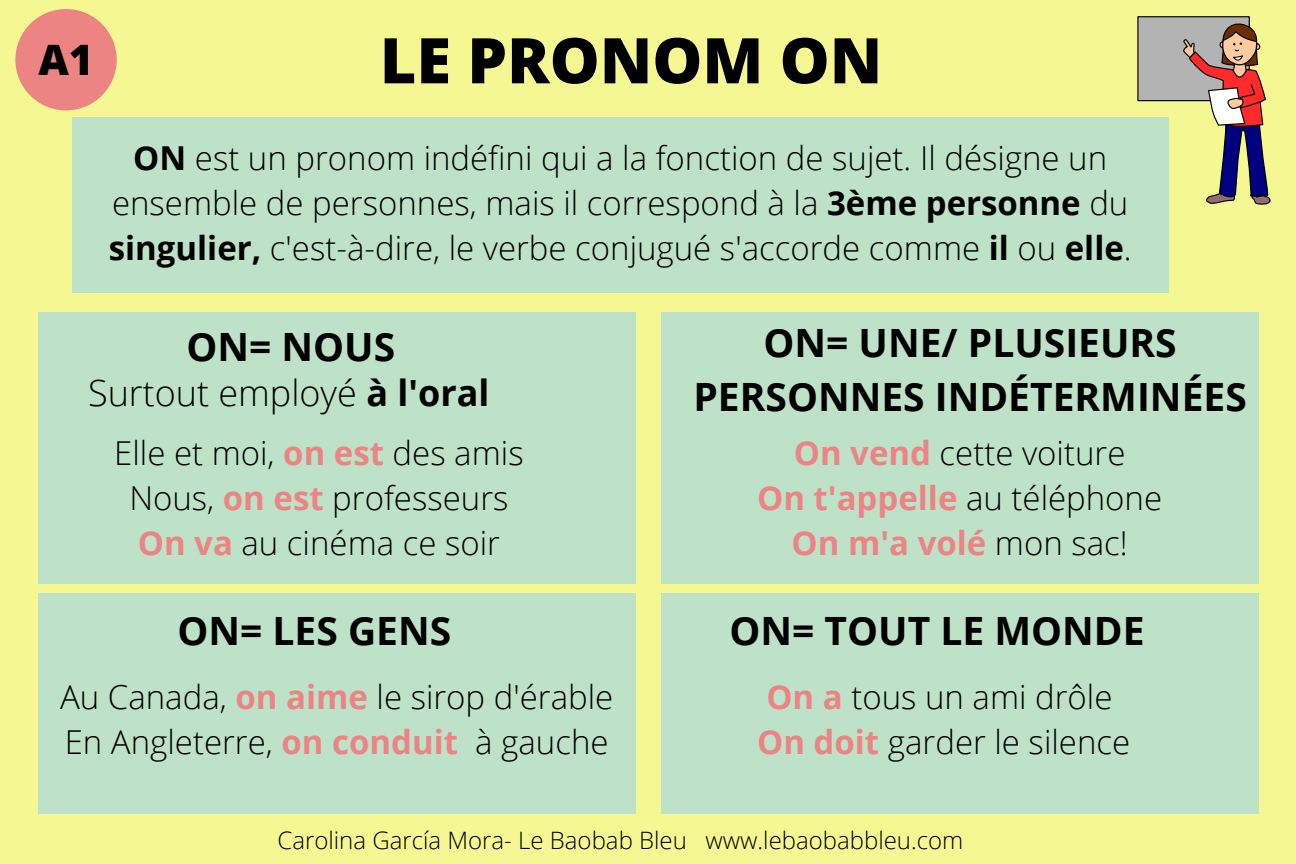
<style>
.page{position:relative;width:1296px;height:864px;background:#f5f892}
.page>*{position:absolute;margin:0;border:0;box-sizing:border-box;transform-origin:0 0}
.t1{font:800 63px "Open Sans";color:#000}
.t2{font:800 42px "Open Sans";color:#000}
.t3{font:700 39px "Open Sans";color:#000}
.t4{font:300 36px "Open Sans";color:#000}
.t5{font:300 33px/45px "Open Sans";color:#000;text-align:center}
.t6{font:300 24px "Open Sans";color:#000}
.s1{font-weight:700}
.s2{font-weight:700;color:#ed8484}
</style>
<div class="page">
<div style="left:15px;top:9px;width:102px;height:101px;background:#ed8484;border-radius:50%"></div>
<div style="left:661px;top:313px;width:598px;height:271px;background:#bde2c8"></div>
<div style="left:38px;top:313px;width:598px;height:271px;background:#bde2c8"></div>
<div style="left:1138px;top:17px;width:111px;height:84px;background:#b3b3b3"></div>
<div style="left:1137px;top:16px;width:113px;height:85px;border:1px solid #000"></div>
<svg style="left:1183px;top:21px;width:88px;height:183px"></svg>
<div style="left:72px;top:117px;width:1096px;height:176px;background:#bde2c8"></div>
<div style="left:38px;top:593px;width:597px;height:221px;background:#bde2c8"></div>
<div style="left:661px;top:593px;width:597px;height:221px;background:#bde2c8"></div>
<p class="t2" style="left:39px;top:31px;width:57px">A1</p>
<h1 class="t1" style="left:380px;top:16px;width:504px">LE PRONOM ON</h1>
<p class="t5" style="left:109px;top:135px;width:1024px"><span class="s1">ON</span> est un pronom indéfini qui a la fonction de sujet. Il désigne un ensemble de personnes, mais il correspond à la <span class="s1">3ème personne</span> du <span class="s1">singulier,</span> c'est-à-dire, le verbe conjugué s'accorde comme <span class="s1">il</span> ou <span class="s1">elle</span>.</p>
<p class="t3" style="left:186px;top:319px;width:210px">ON= NOUS</p>
<p class="t3" style="left:764px;top:316px;width:415px">ON= UNE/ PLUSIEURS</p>
<p class="t4" style="left:88px;top:367px;width:403px">Surtout employé <span class="s1">à l'oral</span></p>
<p class="t3" style="left:693px;top:370px;width:555px">PERSONNES INDÉTERMINÉES</p>
<p class="t5" style="left:114px;top:429px;width:411px">Elle et moi, <span class="s2">on est</span> des amis<br>Nous, <span class="s2">on est</span> professeurs<br><span class="s2">On va</span> au cinéma ce soir</p>
<p class="t3" style="left:177px;top:603px;width:275px">ON= LES GENS</p>
<p class="t5" style="left:60px;top:673px;width:555px;text-align:left">Au Canada, <span class="s2">on aime</span> le sirop d'érable<br>En Angleterre, <span class="s2">on conduit</span> à gauche</p>
<p class="t5" style="left:757px;top:429px;width:407px"><span class="s2">On vend</span> cette voiture<br><span class="s2">On t'appelle</span> au téléphone<br><span class="s2">On m'a volé</span> mon sac!</p>
<p class="t3" style="left:730px;top:603px;width:417px">ON= TOUT LE MONDE</p>
<p class="t5" style="left:757px;top:673px;width:375px;text-align:left"><span class="s2">On a</span> tous un ami drôle<br><span class="s2">On doit</span> garder le silence</p>
<p class="t6" style="left:278px;top:823px;width:687px">Carolina García Mora- Le Baobab Bleu www.lebaobabbleu.com</p>
</div>
